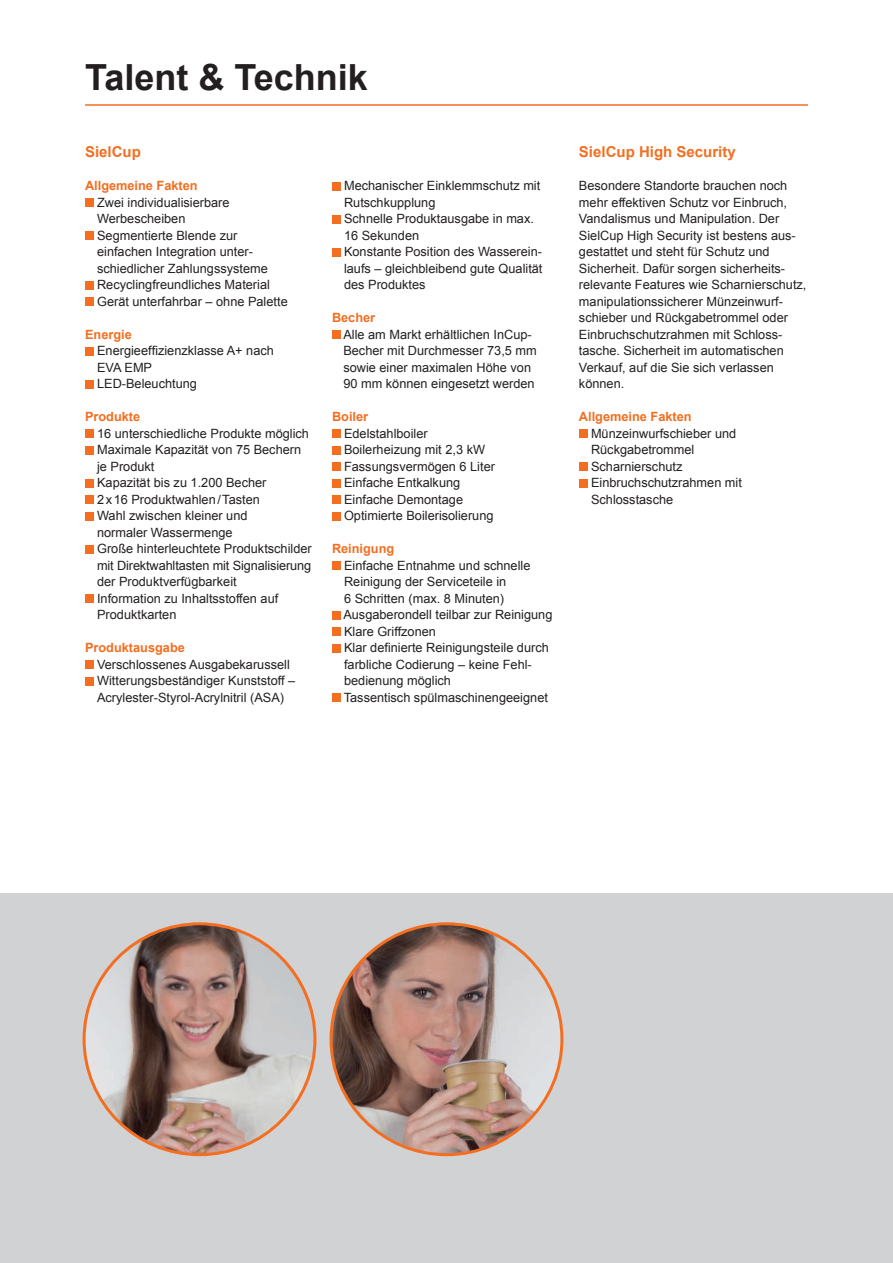
<style>
.page{position:relative;width:893px;height:1263px;background:#fff}
.page>*{position:absolute;margin:0;border:0;box-sizing:border-box;transform-origin:0 0}
.t1{font:700 36px "Arial";color:#231f20}
.t2{font:700 15px "Arial";color:#f36e21}
.t3{font:12.75px/16.5px "Arial";color:#231f20}
.t4{font:700 12.75px "Arial";color:#f36e21}
</style>
<div class="page">
<div style="left:0;top:893px;width:893px;height:370px;background:#d1d2d4"></div>
<div style="left:85px;top:198px;width:9px;height:9px;background:#f36e21"></div>
<div style="left:85px;top:231px;width:9px;height:9px;background:#f36e21"></div>
<div style="left:85px;top:281px;width:9px;height:8px;background:#f36e21"></div>
<div style="left:85px;top:297px;width:9px;height:9px;background:#f36e21"></div>
<div style="left:85px;top:347px;width:9px;height:8px;background:#f36e21"></div>
<div style="left:85px;top:380px;width:9px;height:8px;background:#f36e21"></div>
<div style="left:85px;top:429px;width:9px;height:9px;background:#f36e21"></div>
<div style="left:85px;top:446px;width:9px;height:8px;background:#f36e21"></div>
<div style="left:85px;top:479px;width:9px;height:8px;background:#f36e21"></div>
<div style="left:85px;top:495px;width:9px;height:9px;background:#f36e21"></div>
<div style="left:85px;top:512px;width:9px;height:8px;background:#f36e21"></div>
<div style="left:85px;top:545px;width:9px;height:8px;background:#f36e21"></div>
<div style="left:85px;top:594px;width:9px;height:9px;background:#f36e21"></div>
<div style="left:85px;top:660px;width:9px;height:9px;background:#f36e21"></div>
<div style="left:85px;top:677px;width:9px;height:8px;background:#f36e21"></div>
<div style="left:579px;top:429px;width:8px;height:9px;background:#f36e21"></div>
<div style="left:579px;top:462px;width:8px;height:9px;background:#f36e21"></div>
<div style="left:579px;top:479px;width:8px;height:8px;background:#f36e21"></div>
<div style="left:332px;top:182px;width:8px;height:8px;background:#f36e21"></div>
<div style="left:332px;top:215px;width:8px;height:8px;background:#f36e21"></div>
<div style="left:332px;top:248px;width:8px;height:8px;background:#f36e21"></div>
<div style="left:332px;top:330px;width:8px;height:9px;background:#f36e21"></div>
<div style="left:332px;top:429px;width:8px;height:9px;background:#f36e21"></div>
<div style="left:332px;top:446px;width:8px;height:8px;background:#f36e21"></div>
<div style="left:332px;top:462px;width:8px;height:9px;background:#f36e21"></div>
<div style="left:332px;top:479px;width:8px;height:8px;background:#f36e21"></div>
<div style="left:332px;top:495px;width:8px;height:9px;background:#f36e21"></div>
<div style="left:332px;top:512px;width:8px;height:8px;background:#f36e21"></div>
<div style="left:332px;top:561px;width:8px;height:9px;background:#f36e21"></div>
<div style="left:332px;top:611px;width:8px;height:8px;background:#f36e21"></div>
<div style="left:332px;top:627px;width:8px;height:9px;background:#f36e21"></div>
<div style="left:332px;top:644px;width:8px;height:8px;background:#f36e21"></div>
<div style="left:332px;top:693px;width:8px;height:9px;background:#f36e21"></div>
<hr style="left:85px;top:104px;width:723px;height:2px;background:#f36e21">
<img style="left:331px;top:924px;width:231px;height:231px;border-radius:115px">
<img style="left:84px;top:924px;width:231px;height:231px;border-radius:115px">
<h1 class="t1" style="left:85px;top:53px;width:284px">Talent &amp; Technik</h1>
<p class="t2" style="left:85px;top:142px;width:57px">SielCup</p>
<p class="t4" style="left:85px;top:177px;width:114px">Allgemeine Fakten</p>
<p class="t3" style="left:97px;top:194px;width:192px">Zwei individualisierbare<br>Werbescheiben<br>Segmentierte Blende zur einfachen Integration unter&shy;schiedlicher Zahlungssysteme<br>Recyclingfreundliches Material<br>Gerät unterfahrbar – ohne Palette</p>
<p class="t4" style="left:85px;top:326px;width:48px">Energie</p>
<p class="t3" style="left:97px;top:343px;width:178px">Energieeffizienzklasse A+ nach<br>EVA EMP<br>LED-Beleuchtung</p>
<p class="t4" style="left:85px;top:408px;width:57px">Produkte</p>
<p class="t3" style="left:97px;top:425px;width:216px">16 unterschiedliche Produkte möglich<br>Maximale Kapazität von 75 Bechern je Produkt<br>Kapazität bis zu 1.200 Becher<br>2 x 16 Produktwahlen / Tasten<br>Wahl zwischen kleiner und<br>normaler Wassermenge<br>Große hinterleuchtete Produktschilder mit Direktwahltasten mit Signalisierung der Produktverfügbarkeit<br>Information zu Inhaltsstoffen auf<br>Produktkarten</p>
<p class="t4" style="left:85px;top:639px;width:101px">Produktausgabe</p>
<p class="t3" style="left:97px;top:656px;width:200px">Verschlossenes Ausgabekarussell<br>Witterungsbeständiger Kunststoff –<br>Acrylester-Styrol-Acrylnitril (ASA)</p>
<p class="t3" style="left:344px;top:178px;width:200px">Mechanischer Einklemmschutz mit<br>Rutschkupplung<br>Schnelle Produktausgabe in max.<br>16 Sekunden<br>Konstante Position des Wasserein&shy;laufs – gleichbleibend gute Qualität des Produktes</p>
<p class="t4" style="left:332px;top:309px;width:45px">Becher</p>
<p class="t3" style="left:343px;top:326px;width:195px">Alle am Markt erhältlichen InCup-<br>Becher mit Durchmesser 73,5 mm sowie einer maximalen Höhe von<br>90 mm können eingesetzt werden</p>
<p class="t4" style="left:332px;top:408px;width:38px">Boiler</p>
<p class="t3" style="left:344px;top:425px;width:152px">Edelstahlboiler<br>Boilerheizung mit 2,3 kW<br>Fassungsvermögen 6 Liter<br>Einfache Entkalkung<br>Einfache Demontage<br>Optimierte Boilerisolierung</p>
<p class="t4" style="left:332px;top:540px;width:64px">Reinigung</p>
<p class="t3" style="left:343px;top:557px;width:211px">Einfache Entnahme und schnelle<br>Reinigung der Serviceteile in<br>6 Schritten (max. 8 Minuten)<br>Ausgaberondell teilbar zur Reinigung<br>Klare Griffzonen<br>Klar definierte Reinigungsteile durch farbliche Codierung – keine Fehl&shy;bedienung möglich<br>Tassentisch spülmaschinengeeignet</p>
<p class="t2" style="left:579px;top:142px;width:158px">SielCup High Security</p>
<p class="t3" style="left:579px;top:178px;width:229px">Besondere Standorte brauchen noch mehr effektiven Schutz vor Einbruch, Vandalismus und Manipulation. Der SielCup High Security ist bestens aus&shy;gestattet und steht für Schutz und Sicherheit. Dafür sorgen sicherheits&shy;relevante Features wie Scharnierschutz, manipulationssicherer Münzeinwurf&shy;schieber und Rückgabetrommel oder Einbruchschutzrahmen mit Schloss&shy;tasche. Sicherheit im automatischen Verkauf, auf die Sie sich verlassen können.</p>
<p class="t4" style="left:579px;top:408px;width:114px">Allgemeine Fakten</p>
<p class="t3" style="left:591px;top:425px;width:152px">Münzeinwurfschieber und<br>Rückgabetrommel<br>Scharnierschutz<br>Einbruchschutzrahmen mit<br>Schlosstasche</p>
</div>
